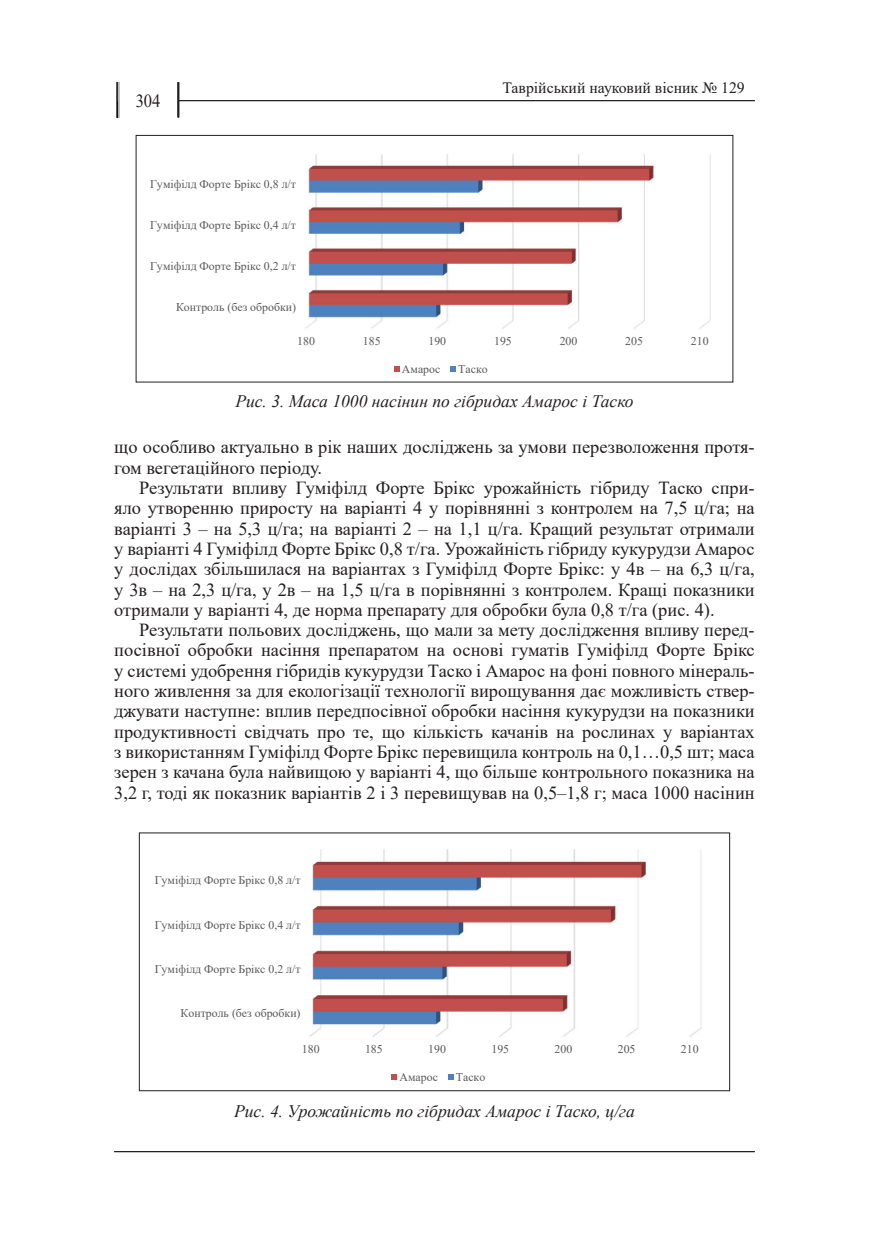
<style>
.page{position:relative;width:869px;height:1241px;background:#fff}
.page>*{position:absolute;margin:0;border:0;box-sizing:border-box;transform-origin:0 0}
.Текст_основной_G{font:18.38px/20.3px "Times New Roman";color:#231f20;text-align:justify}
.Текст_основной_G-2{font:18.38px "Times New Roman";color:#231f20;scale:.9 1}
.Рисунок{font:italic 17.5px "Times New Roman";color:#231f20}
.t1{font:15.75px "Times New Roman";color:#231f20}
.t2{font:11.9px "Times New Roman";color:#595959}
</style>
<div class="page">
<img style="left:116px;top:82px;width:3px;height:35px">
<hr style="left:114px;top:1150px;width:640px;height:1px;background:#231f20">
<hr style="left:178px;top:100px;width:576px;height:1px;background:#231f20">
<hr style="left:177px;top:82px;width:1px;height:35px;background:#231f20">
<hr style="left:178px;top:82px;width:1px;height:35px;background:#231f20">
<svg style="left:305px;top:154px;width:406px;height:218px"></svg>
<div style="left:136px;top:135px;width:596px;height:247px;border:1px solid #231f20"></div>
<svg style="left:309px;top:849px;width:393px;height:231px"></svg>
<p class="Текст_основной_G-2" style="left:136px;top:87px;width:29px">304</p>
<p class="t2" style="left:150px;top:175px;width:147px">Гуміфілд Форте Брікс 0,8 л/т</p>
<p class="t2" style="left:150px;top:216px;width:147px">Гуміфілд Форте Брікс 0,4 л/т</p>
<p class="t2" style="left:150px;top:257px;width:147px">Гуміфілд Форте Брікс 0,2 л/т</p>
<p class="t2" style="left:176px;top:299px;width:121px">Контроль (без обробки)</p>
<p class="t1" style="left:502px;top:77px;width:244px">Таврійський науковий вісник № 129</p>
<p class="t2" style="left:297px;top:333px;width:19px">180</p>
<p class="t2" style="left:363px;top:333px;width:19px">185</p>
<p class="t2" style="left:428px;top:333px;width:19px">190</p>
<p class="t2" style="left:494px;top:333px;width:19px">195</p>
<p class="t2" style="left:559px;top:333px;width:19px">200</p>
<p class="t2" style="left:625px;top:333px;width:19px">205</p>
<p class="t2" style="left:690px;top:333px;width:19px">210</p>
<p class="t2" style="left:402px;top:361px;width:40px">Амарос</p>
<p class="t2" style="left:458px;top:361px;width:31px">Таско</p>
<p class="Рисунок" style="left:235px;top:389px;width:399px">Рис. 3. Маса 1000 насінин по гібридах Амарос і Таско</p>
<p class="Текст_основной_G" style="left:114px;top:436px;width:641px">що особливо актуально в рік наших досліджень за умови перезволоження протя&shy;гом вегетаційного періоду.</p>
<p class="Текст_основной_G" style="left:114px;top:477px;width:641px;text-indent:25px">Результати впливу Гуміфілд Форте Брікс урожайність гібриду Таско спри&shy;яло утворенню приросту на варіанті 4 у порівнянні з контролем на 7,5 ц/га; на варіанті 3 – на 5,3 ц/га; на варіанті 2 – на 1,1 ц/га. Кращий результат отримали у варіанті 4 Гуміфілд Форте Брікс 0,8 т/га. Урожайність гібриду кукурудзи Амарос у дослідах збільшилася на варіантах з Гуміфілд Форте Брікс: у 4в – на 6,3 ц/га, у 3в – на 2,3 ц/га, у 2в – на 1,5 ц/га в порівнянні з контролем. Кращі показники отримали у варіанті 4, де норма препарату для обробки була 0,8 т/га (рис. 4).</p>
<p class="Текст_основной_G" style="left:114px;top:619px;width:641px;text-indent:25px">Результати польових досліджень, що мали за мету дослідження впливу перед&shy;посівної обробки насіння препаратом на основі гуматів Гуміфілд Форте Брікс у системі удобрення гібридів кукурудзи Таско і Амарос на фоні повного мінераль&shy;ного живлення за для екологізації технології вирощування дає можливість ствер&shy;джувати наступне: вплив передпосівної обробки насіння кукурудзи на показники продуктивності свідчать про те, що кількість качанів на рослинах у варіантах з використанням Гуміфілд Форте Брікс перевищила контроль на 0,1…0,5 шт; маса зерен з качана була найвищою у варіанті 4, що більше контрольного показника на 3,2 г, тоді як показник варіантів 2 і 3 перевищував на 0,5–1,8 г; маса 1000 насінин</p>
<p class="t2" style="left:155px;top:871px;width:147px">Гуміфілд Форте Брікс 0,8 л/т</p>
<p class="t2" style="left:155px;top:916px;width:147px">Гуміфілд Форте Брікс 0,4 л/т</p>
<p class="t2" style="left:155px;top:960px;width:147px">Гуміфілд Форте Брікс 0,2 л/т</p>
<p class="t2" style="left:180px;top:1004px;width:121px">Контроль (без обробки)</p>
<p class="t2" style="left:302px;top:1040px;width:19px">180</p>
<p class="t2" style="left:365px;top:1040px;width:19px">185</p>
<p class="t2" style="left:428px;top:1040px;width:19px">190</p>
<p class="t2" style="left:491px;top:1040px;width:19px">195</p>
<p class="t2" style="left:554px;top:1040px;width:19px">200</p>
<p class="t2" style="left:617px;top:1040px;width:19px">205</p>
<p class="t2" style="left:680px;top:1040px;width:19px">210</p>
<p class="t2" style="left:399px;top:1068px;width:40px">Амарос</p>
<p class="t2" style="left:455px;top:1068px;width:31px">Таско</p>
<p class="Рисунок" style="left:234px;top:1099px;width:402px">Рис. 4. Урожайність по гібридах Амарос і Таско, ц/га</p>
</div>
